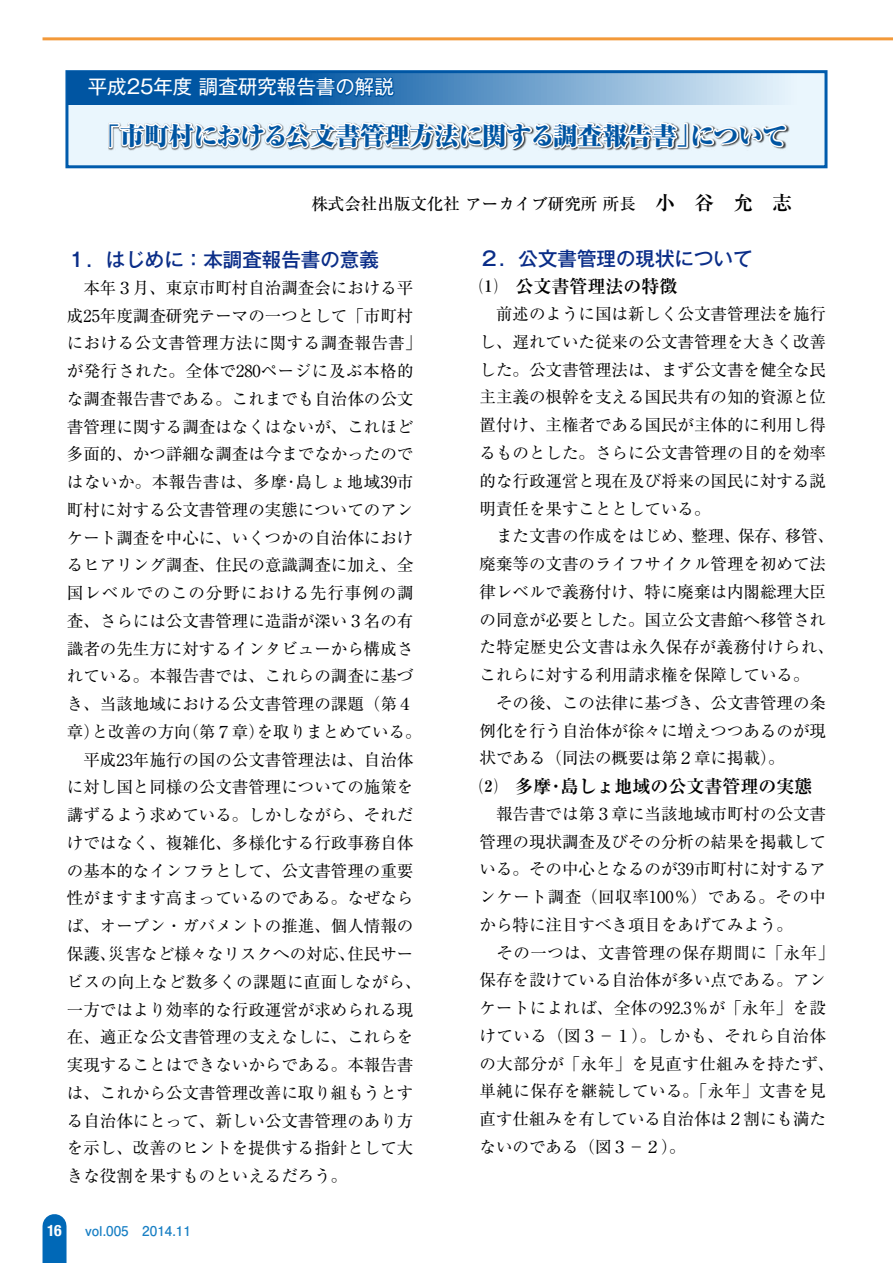
<style>
.page{position:relative;width:893px;height:1263px;background:#fff}
.page>*{position:absolute;margin:0;border:0;box-sizing:border-box;transform-origin:0 0}
.t1{font:800 expanded 24.75px "Ryumin Pr 6 N";color:#0055a2}
.t2{font:500 19.5px "Gothic MB101 Pr 6 N";color:#0a2d88}
.t3{font:19.5px "Gothic MB101 Pr 6 N";color:#fff}
.t4{font:700 18px "Ryumin Pr 6 N";color:#000}
.t5{font:16.5px/27.8px "Ryumin Pr 6 N";color:#000}
.t6{font:500 16.5px "Ryumin Pr 6 N";color:#000}
.t7{font:700 condensed 15.75px "Helvetica Neue";color:#fff}
.t8{font:700 13.5px "Futo Go B101 Pr 6 N";color:#187fc4}
.s1{font-weight:700;font-size:19.5px}
</style>
<div class="page">
<div style="left:43px;top:1226px;width:24px;height:37px;background:#0068b7"></div>
<hr style="left:43px;top:37px;width:850px;height:3px;background:#f39939">
<div style="left:65px;top:70px;width:762px;height:98px;background:#eaf6fd;border:3px solid #005bac"></div>
<svg style="left:67px;top:72px;width:759px;height:33px"></svg>
<svg style="left:86px;top:37px;width:704px;height:114px"></svg>
<p class="t3" style="left:88px;top:71px;width:308px">平成25年度 調査研究報告書の解説</p>
<p class="t1" style="left:95px;top:116px;width:693px">「市町村における公文書管理方法に関する調査報告書」について</p>
<p class="t6" style="left:311px;top:191px;width:482px">株式会社出版文化社 アーカイブ研究所 所長<span class="s1">　小　谷　允　志</span></p>
<p class="t2" style="left:67px;top:244px;width:313px">１．はじめに：本調査報告書の意義</p>
<p class="t5" style="left:67px;top:273px;width:356px">　本年３月、東京市町村自治調査会における平成25年度調査研究テーマの一つとして「市町村における公文書管理方法に関する調査報告書」が発行された。全体で280ページに及ぶ本格的な調査報告書である。これまでも自治体の公文書管理に関する調査はなくはないが、これほど多面的、かつ詳細な調査は今までなかったのではないか。本報告書は、多摩･島しょ地域39市町村に対する公文書管理の実態についてのアンケート調査を中心に、いくつかの自治体におけるヒアリング調査、住民の意識調査に加え、全国レベルでのこの分野における先行事例の調査、さらには公文書管理に造詣が深い３名の有識者の先生方に対するインタビューから構成されている。本報告書では、これらの調査に基づき、当該地域における公文書管理の課題（第４章）と改善の方向（第７章）を取りまとめている。　平成23年施行の国の公文書管理法は、自治体に対し国と同様の公文書管理についての施策を講ずるよう求めている。しかしながら、それだけではなく、複雑化、多様化する行政事務自体の基本的なインフラとして、公文書管理の重要性がますます高まっているのである。なぜならば、オープン・ガバメントの推進、個人情報の保護、災害など様々なリスクへの対応、住民サービスの向上など数多くの課題に直面しながら、一方ではより効率的な行政運営が求められる現在、適正な公文書管理の支えなしに、これらを実現することはできないからである。本報告書は、これから公文書管理改善に取り組もうとする自治体にとって、新しい公文書管理のあり方を示し、改善のヒントを提供する指針として大きな役割を果すものといえるだろう。</p>
<p class="t2" style="left:479px;top:242px;width:274px">２．公文書管理の現状について</p>
<p class="t4" style="left:479px;top:272px;width:199px">⑴　公文書管理法の特徴</p>
<p class="t5" style="left:479px;top:299px;width:356px">　前述のように国は新しく公文書管理法を施行し、遅れていた従来の公文書管理を大きく改善した。公文書管理法は、まず公文書を健全な民主主義の根幹を支える国民共有の知的資源と位置付け、主権者である国民が主体的に利用し得るものとした。さらに公文書管理の目的を効率的な行政運営と現在及び将来の国民に対する説明責任を果すこととしている。<br>　また文書の作成をはじめ、整理、保存、移管、廃棄等の文書のライフサイクル管理を初めて法律レベルで義務付け、特に廃棄は内閣総理大臣の同意が必要とした。国立公文書館へ移管された特定歴史公文書は永久保存が義務付けられ、これらに対する利用請求権を保障している。<br>　その後、この法律に基づき、公文書管理の条例化を行う自治体が徐々に増えつつあるのが現状である（同法の概要は第２章に掲載）。</p>
<p class="t4" style="left:479px;top:771px;width:335px">⑵　多摩･島しょ地域の公文書管理の実態</p>
<p class="t5" style="left:479px;top:799px;width:356px">　報告書では第３章に当該地域市町村の公文書管理の現状調査及びその分析の結果を掲載している。その中心となるのが39市町村に対するアンケート調査（回収率100％）である。その中から特に注目すべき項目をあげてみよう。<br>　その一つは、文書管理の保存期間に「永年」保存を設けている自治体が多い点である。アンケートによれば、全体の92.3％が「永年」を設けている（図３－１）。しかも、それら自治体の大部分が「永年」を見直す仕組みを持たず、単純に保存を継続している。「永年」文書を見直す仕組みを有している自治体は２割にも満たないのである（図３－２）。</p>
<p class="t7" style="left:47px;top:1220px;width:16px">16</p>
<p class="t8" style="left:85px;top:1220px;width:107px">vol.005　2014.11</p>
</div>
